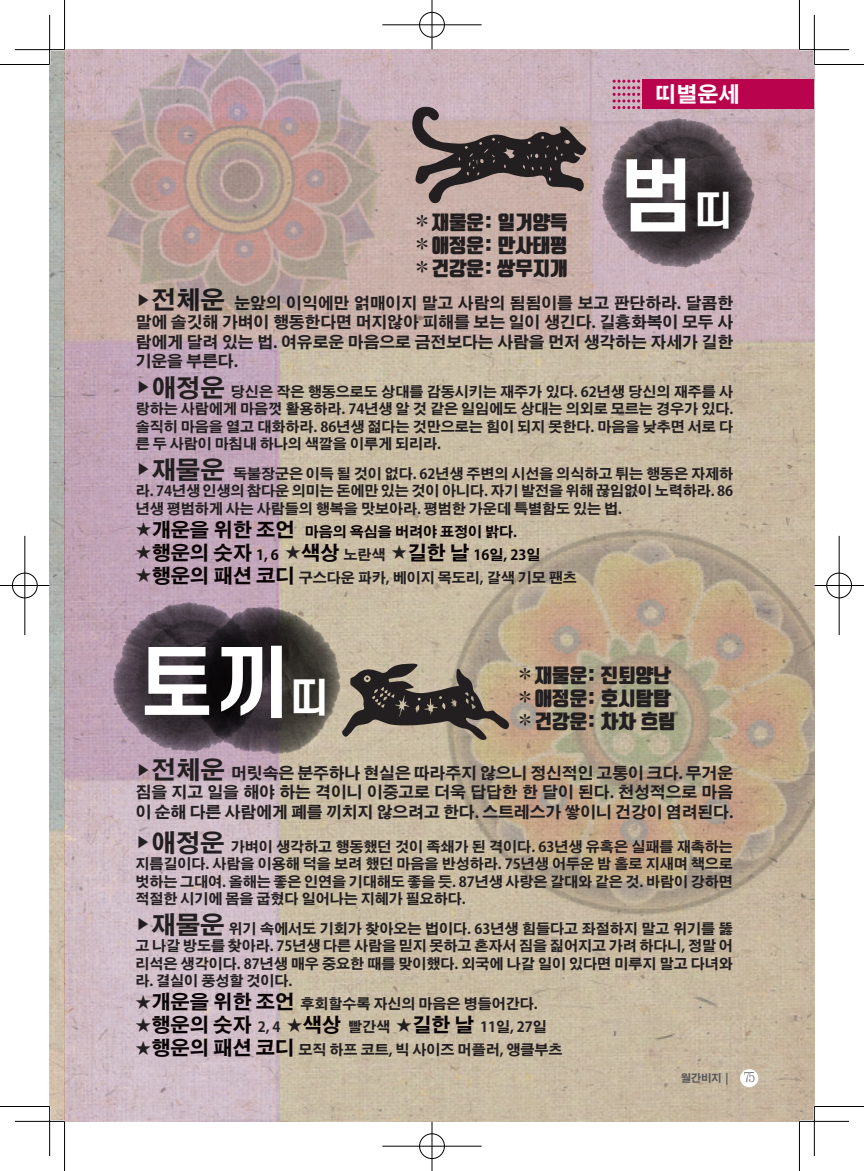
<style>
.page{position:relative;width:864px;height:1171px;background:#fff}
.page>*{position:absolute;margin:0;border:0;box-sizing:border-box;transform-origin:0 0}
.t1{font:700 78.75px "S Core Dream 6";color:#fff}
.t2{font:700 21px "Adobe Gothic Std";color:#fff}
.t3{font:900 19.25px/23.1px "Tmon Monsori";color:#231f20;text-align:justify}
.t4{font:700 19.25px "Adobe Gothic Std";color:#0a0305}
.t5{font:700 15.75px/19.2px "Adobe Gothic Std";color:#231f20;text-align:justify}
.t6{font:700 14px/17.5px "Adobe Gothic Std";color:#231f20;text-align:justify}
.t7{font:700 14px "Adobe Gothic Std";color:#0a0305}
.t8{font:700 10.5px "Adobe Gothic Std";color:#57585a}
.s1{font-family:"Adobe Gothic Std";font-weight:700}
.s2{font-size:40.07px}
.s3{font-size:24.5px}
.s4{font-size:15.75px;color:#231f20}
.s5{font-size:19.25px}
.s6{font-size:14px}
.s7{font-size:14px;color:#231f20}
.s8{font-size:15.75px}
.s9{font-size:19.25px;color:#0a0305}
.s10{font-family:"Chosunilbo NM";font-weight:400;font-size:14px}
</style>
<div class="page">
<img style="left:50px;top:50px;width:764px;height:1071px">
<img style="left:430px;top:513px;width:384px;height:416px">
<img style="left:101px;top:592px;width:59px;height:175px">
<img style="left:160px;top:570px;width:214px;height:216px">
<img style="left:590px;top:107px;width:177px;height:175px">
<img style="left:91px;top:50px;width:297px;height:282px">
<svg style="left:408px;top:106px;width:178px;height:98px;background:#897876"></svg>
<svg style="left:341px;top:663px;width:168px;height:77px;background:#7f7466"></svg>
<div style="left:642px;top:79px;width:172px;height:30px;background:#ba034d"></div>
<svg style="left:612px;top:80px;width:28px;height:29px"></svg>
<div style="left:739px;top:1069px;width:19px;height:18px;background:#fff;border-radius:50%"></div>
<hr style="left:15px;top:48px;width:49px;height:3px;background:#fff">
<hr style="left:799px;top:48px;width:49px;height:3px;background:#fff">
<hr style="left:15px;top:1120px;width:49px;height:2px;background:#fff">
<hr style="left:799px;top:1120px;width:49px;height:2px;background:#fff">
<hr style="left:48px;top:15px;width:3px;height:49px;background:#fff">
<hr style="left:48px;top:1106px;width:3px;height:50px;background:#fff">
<hr style="left:812px;top:15px;width:3px;height:49px;background:#fff">
<hr style="left:812px;top:1106px;width:3px;height:50px;background:#fff">
<hr style="left:0;top:64px;width:50px;height:1px;background:#000">
<hr style="left:814px;top:64px;width:49px;height:1px;background:#000">
<hr style="left:0;top:1106px;width:50px;height:1px;background:#000">
<hr style="left:814px;top:1106px;width:49px;height:1px;background:#000">
<hr style="left:64px;top:0;width:1px;height:50px;background:#000">
<hr style="left:64px;top:1121px;width:1px;height:50px;background:#000">
<hr style="left:798px;top:0;width:1px;height:50px;background:#000">
<hr style="left:798px;top:1121px;width:1px;height:50px;background:#000">
<hr style="left:15px;top:49px;width:49px;height:1px;background:#000">
<hr style="left:799px;top:49px;width:49px;height:1px;background:#000">
<hr style="left:15px;top:1121px;width:49px;height:1px;background:#000">
<hr style="left:799px;top:1121px;width:49px;height:1px;background:#000">
<hr style="left:49px;top:15px;width:1px;height:49px;background:#000">
<hr style="left:49px;top:1106px;width:1px;height:50px;background:#000">
<hr style="left:813px;top:15px;width:1px;height:49px;background:#000">
<hr style="left:813px;top:1106px;width:1px;height:50px;background:#000">
<div style="left:418px;top:11px;width:27px;height:27px;border:2px solid #fff;border-radius:50%"></div>
<hr style="left:382px;top:24px;width:99px;height:2px;background:#fff">
<hr style="left:430px;top:0;width:3px;height:50px;background:#fff">
<div style="left:419px;top:12px;width:25px;height:25px;border:1px solid #000;border-radius:50%"></div>
<hr style="left:382px;top:25px;width:99px;height:1px;background:#000">
<hr style="left:431px;top:0;width:1px;height:50px;background:#000">
<div style="left:418px;top:1132px;width:27px;height:28px;border:2px solid #fff;border-radius:50%"></div>
<hr style="left:382px;top:1145px;width:99px;height:2px;background:#fff">
<hr style="left:430px;top:1121px;width:3px;height:50px;background:#fff">
<div style="left:419px;top:1133px;width:25px;height:26px;border:1px solid #000;border-radius:50%"></div>
<hr style="left:382px;top:1146px;width:99px;height:1px;background:#000">
<hr style="left:431px;top:1121px;width:1px;height:50px;background:#000">
<div style="left:11px;top:572px;width:27px;height:27px;border:2px solid #fff;border-radius:50%"></div>
<hr style="left:0;top:584px;width:50px;height:3px;background:#fff">
<hr style="left:24px;top:536px;width:2px;height:99px;background:#fff">
<div style="left:12px;top:573px;width:25px;height:25px;border:1px solid #000;border-radius:50%"></div>
<hr style="left:0;top:585px;width:50px;height:1px;background:#000">
<hr style="left:25px;top:536px;width:1px;height:99px;background:#000">
<div style="left:825px;top:572px;width:27px;height:27px;border:2px solid #fff;border-radius:50%"></div>
<hr style="left:814px;top:584px;width:49px;height:3px;background:#fff">
<hr style="left:837px;top:536px;width:3px;height:99px;background:#fff">
<div style="left:826px;top:573px;width:25px;height:25px;border:1px solid #000;border-radius:50%"></div>
<hr style="left:814px;top:585px;width:49px;height:1px;background:#000">
<hr style="left:838px;top:536px;width:1px;height:99px;background:#000">
<h3 class="t3" style="left:412px;top:212px;width:157px"><span class="s1">✽</span>재물운: 일거양득 <span class="s1">✽</span>애정운: 만사태평 <span class="s1">✽</span>건강운: 쌍무지개</h3>
<h2 class="t2" style="left:655px;top:82px;width:85px">띠별운세</h2>
<h1 class="t1" style="left:618px;top:139px;width:116px">범<span class="s2">띠</span></h1>
<p class="t5" style="left:136px;top:294px;width:598px">▶<span class="s3">전체운</span> 눈앞의 이익에만 얽매이지 말고 사람의 됨됨이를 보고 판단하라. 달콤한 말에 솔깃해 가벼이 행동한다면 머지않아 피해를 보는 일이 생긴다. 길흉화복이 모두 사 람에게 달려 있는 법. 여유로운 마음으로 금전보다는 사람을 먼저 생각하는 자세가 길한 기운을 부른다.</p>
<p class="t6" style="left:136px;top:383px;width:599px"><sup>▶</sup><span class="s3">애정운</span> 당신은 작은 행동으로도 상대를 감동시키는 재주가 있다. 62년생 당신의 재주를 사 랑하는 사람에게 마음껏 활용하라. 74년생 알 것 같은 일임에도 상대는 의외로 모르는 경우가 있다. 솔직히 마음을 열고 대화하라. 86년생 젊다는 것만으로는 힘이 되지 못한다. 마음을 낮추면 서로 다 른 두 사람이 마침내 하나의 색깔을 이루게 되리라.</p>
<p class="t6" style="left:136px;top:465px;width:598px"><sup>▶</sup><span class="s3">재물운</span> 독불장군은 이득 될 것이 없다. 62년생 주변의 시선을 의식하고 튀는 행동은 자제하 라. 74년생 인생의 참다운 의미는 돈에만 있는 것이 아니다. 자기 발전을 위해 끊임없이 노력하라. 86 년생 평범하게 사는 사람들의 행복을 맛보아라. 평범한 가운데 특별함도 있는 법.</p>
<p class="t7" style="left:136px;top:523px;width:382px"><span class="s4">★</span><span class="s5">개운을 위한 조언</span> 마음의 욕심을 버려야 표정이 밝다.</p>
<h3 class="t4" style="left:136px;top:541px;width:406px"><span class="s4">★</span>행운의 숫자 <span class="s6">1, 6</span> <span class="s4">★</span>색상 <span class="s7">노란색</span> <span class="s4">★</span>길한 날 <span class="s6">16일, 23일</span></h3>
<p class="t6" style="left:136px;top:569px;width:442px"><span class="s8">★</span><span class="s9">행운의 패션 코디</span> 구스다운 파카, 베이지 목도리, 갈색 기모 팬츠</p>
<h1 class="t1" style="left:139px;top:626px;width:191px">토끼<span class="s2">띠</span></h1>
<h3 class="t3" style="left:515px;top:664px;width:162px;text-align:left"><span class="s1">✽</span>재물운: 진퇴양난 <span class="s1">✽</span>애정운: 호시탐탐 <span class="s1">✽</span>건강운: 차차 흐림</h3>
<p class="t5" style="left:136px;top:764px;width:599px">▶<span class="s3">전체운</span> 머릿속은 분주하나 현실은 따라주지 않으니 정신적인 고통이 크다. 무거운 짐을 지고 일을 해야 하는 격이니 이중고로 더욱 답답한 한 달이 된다. 천성적으로 마음 이 순해 다른 사람에게 폐를 끼치지 않으려고 한다. 스트레스가 쌓이니 건강이 염려된다.</p>
<p class="t6" style="left:135px;top:838px;width:598px"><sup>▶</sup><span class="s3">애정운</span> 가벼이 생각하고 행동했던 것이 족쇄가 된 격이다. 63년생 유혹은 실패를 재촉하는 지름길이다. 사람을 이용해 덕을 보려 했던 마음을 반성하라. 75년생 어두운 밤 홀로 지새며 책으로 벗하는 그대여. 올해는 좋은 인연을 기대해도 좋을 듯. 87년생 사랑은 갈대와 같은 것. 바람이 강하면 적절한 시기에 몸을 굽혔다 일어나는 지혜가 필요하다.</p>
<p class="t6" style="left:135px;top:920px;width:598px"><sup>▶</sup><span class="s3">재물운</span> 위기 속에서도 기회가 찾아오는 법이다. 63년생 힘들다고 좌절하지 말고 위기를 뚫 고 나갈 방도를 찾아라. 75년생 다른 사람을 믿지 못하고 혼자서 짐을 짊어지고 가려 하다니, 정말 어 리석은 생각이다. 87년생 매우 중요한 때를 맞이했다. 외국에 나갈 일이 있다면 미루지 말고 다녀와 라. 결실이 풍성할 것이다.</p>
<p class="t6" style="left:135px;top:995px;width:403px"><span class="s8">★</span><span class="s9">개운을 위한 조언</span> 후회할수록 자신의 마음은 병들어간다.</p>
<p class="t6" style="left:135px;top:1019px;width:413px"><span class="s8">★</span><span class="s9">행운의 숫자</span> 2, 4 <span class="s8">★</span><span class="s9">색상</span> 빨간색 <span class="s8">★</span><span class="s9">길한 날</span> 11일, 27일</p>
<p class="t6" style="left:135px;top:1042px;width:428px"><span class="s8">★</span><span class="s9">행운의 패션 코디</span> 모직 하프 코트, 빅 사이즈 머플러, 앵클부츠</p>
<p class="t8" style="left:680px;top:1072px;width:76px">월간비지 | <span class="s10">75</span></p>
</div>
